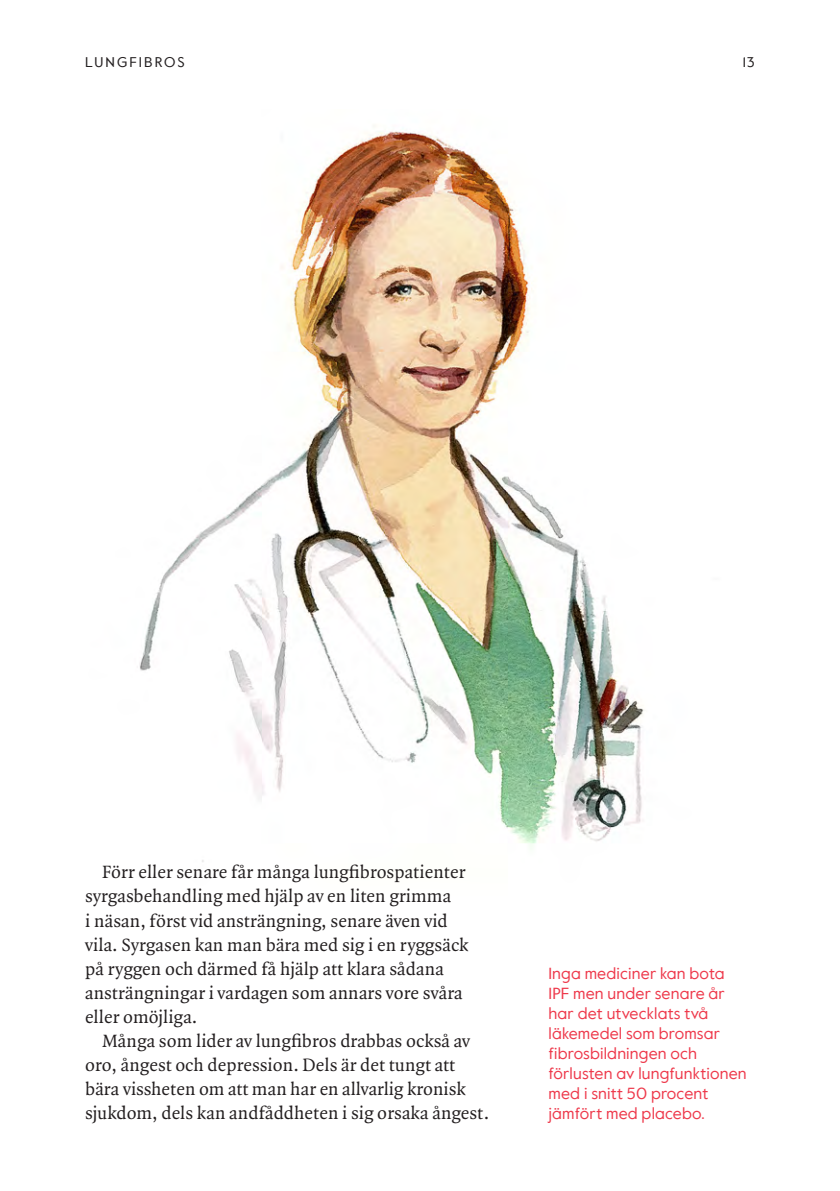
<style>
.page{position:relative;width:840px;height:1191px;background:#fff}
.page>*{position:absolute;margin:0;border:0;box-sizing:border-box;transform-origin:0 0}
.Bri{font:19px/24px "Quadraat Pro";letter-spacing:.005em;color:#231f20}
.Bildtext{font:16px/20px "Value";letter-spacing:.01em;color:#ee394b}
.t1{font:14px "Value";letter-spacing:.14em;color:#231f20}
</style>
<div class="page">
<img style="left:139px;top:131px;width:505px;height:731px">
<p class="t1" style="left:85px;top:52px;width:101px">LUNGFIBROS</p>
<p class="t1" style="left:742px;top:52px;width:14px">13</p>
<p class="Bri" style="left:85px;top:860px;width:385px;text-indent:17px">Förr eller senare får många lungfibrospatienter syrgasbehandling med hjälp av en liten grimma<br>i näsan, först vid ansträngning, senare även vid vila. Syrgasen kan man bära med sig i en ryggsäck på ryggen och därmed få hjälp att klara sådana ansträngningar i vardagen som annars vore svåra eller omöjliga.</p>
<p class="Bri" style="left:85px;top:1028px;width:405px;text-indent:17px">Många som lider av lungfibros drabbas också av oro, ångest och depression. Dels är det tungt att bära vissheten om att man har en allvarlig kronisk sjukdom, dels kan andfåddheten i sig orsaka ångest.</p>
<p class="Bildtext" style="left:548px;top:962px;width:199px">Inga mediciner kan bota<br>IPF men under senare år har det utvecklats två läkemedel som bromsar fibrosbildningen och förlusten av lungfunktionen med i snitt 50 procent jämfört med placebo.</p>
</div>
